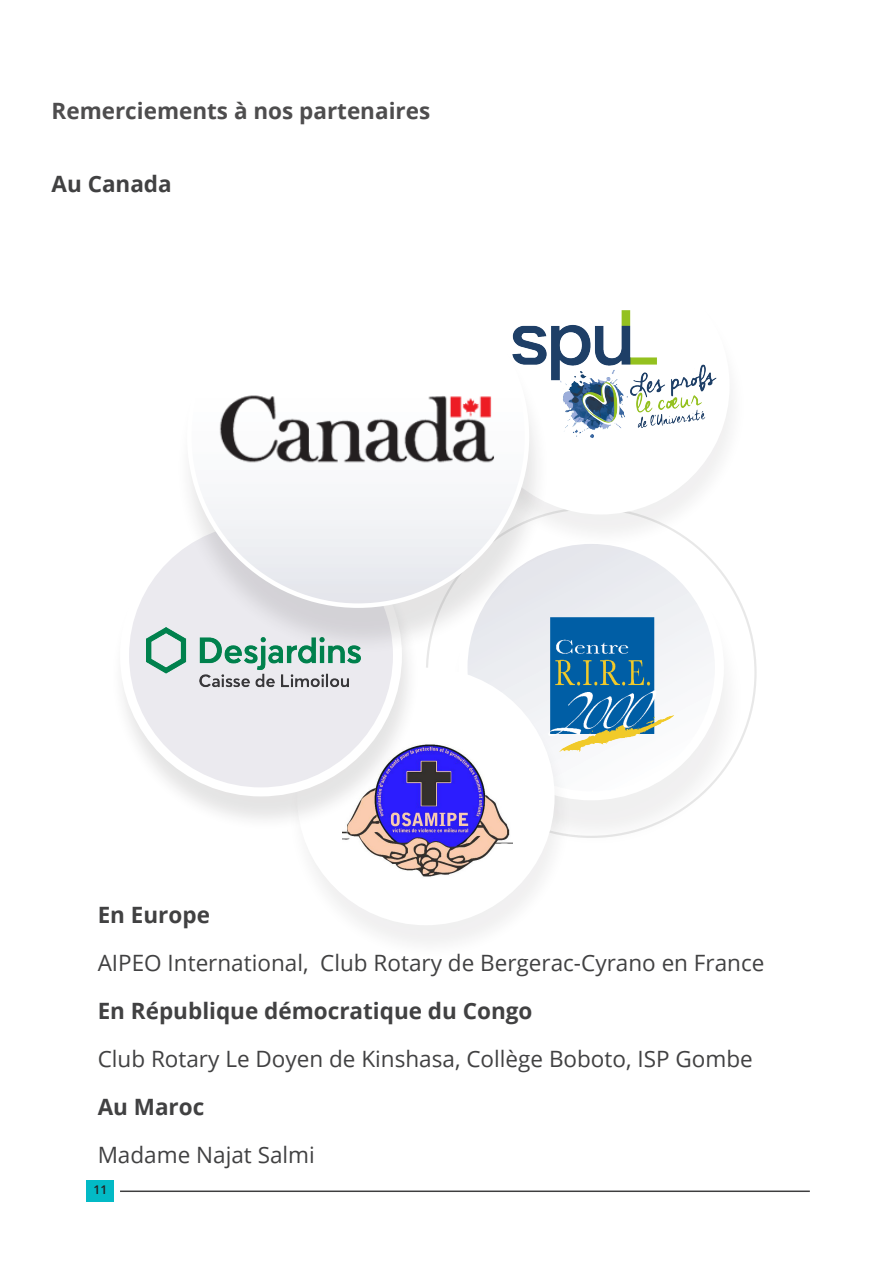
<style>
.page{position:relative;width:893px;height:1263px;background:#fff}
.page>*{position:absolute;margin:0;border:0;box-sizing:border-box;transform-origin:0 0}
.Head_15_20_Bold_L{font:22.5px "Open Sans";color:#414142}
.Head_15_20_Bold_L-2{font:700 22.5px "Open Sans";color:#414142}
.Head_15_20_Bold_L-3{font:700 22.5px "Open Sans";color:#4e4d4e}
.t1{font:600 12px "Open Sans";color:#231f20}
</style>
<div class="page">
<hr style="left:120px;top:1190px;width:690px;height:2px;background:#3e3e3f">
<div style="left:87px;top:1180px;width:27px;height:21px;background:#03bac6"></div>
<div style="left:447px;top:550px;width:299px;height:299px;background:#231f20;opacity:.07"></div>
<div style="left:463px;top:539px;width:256px;height:257px;background:linear-gradient(to right,#e8eaef,#f6f6f8);border-radius:128px"></div>
<img style="left:540px;top:613px;width:143px;height:143px">
<div style="left:462px;top:264px;width:285px;height:285px;background:#231f20;opacity:.07"></div>
<div style="left:475px;top:260px;width:252px;height:251px;background:#fff;border-radius:50%"></div>
<div style="left:287px;top:675px;width:285px;height:285px;background:#231f20;opacity:.07"></div>
<div style="left:300px;top:671px;width:252px;height:251px;background:#fff;border-radius:50%"></div>
<img style="left:342px;top:744px;width:170px;height:133px">
<div style="left:110px;top:521px;width:310px;height:310px;background:#231f20;opacity:.12"></div>
<div style="left:125px;top:519px;width:272px;height:273px;background:#ebeaef;border-radius:50%"></div>
<img style="left:146px;top:627px;width:215px;height:61px">
<div style="left:120px;top:514px;width:282px;height:282px;border:9px solid #fff;border-radius:50%"></div>
<div style="left:176px;top:281px;width:375px;height:375px;background:#231f20;opacity:.12"></div>
<div style="left:189px;top:268px;width:338px;height:338px;background:linear-gradient(to bottom,#fff,#eceef2);border-radius:169px"></div>
<img style="left:476px;top:264px;width:265px;height:221px">
<img style="left:217px;top:369px;width:282px;height:116px">
<p class="Head_15_20_Bold_L-3" style="left:52px;top:95px;width:380px">Remerciements à nos partenaires</p>
<p class="Head_15_20_Bold_L-2" style="left:52px;top:167px;width:122px">Au Canada</p>
<p class="Head_15_20_Bold_L-2" style="left:98px;top:899px;width:114px">En Europe</p>
<p class="Head_15_20_Bold_L" style="left:98px;top:947px;width:668px">AIPEO International, Club Rotary de Bergerac-Cyrano en France</p>
<p class="Head_15_20_Bold_L-2" style="left:98px;top:995px;width:436px">En République démocratique du Congo</p>
<p class="Head_15_20_Bold_L" style="left:98px;top:1043px;width:657px">Club Rotary Le Doyen de Kinshasa, Collège Boboto, ISP Gombe</p>
<p class="Head_15_20_Bold_L-2" style="left:98px;top:1091px;width:108px">Au Maroc</p>
<p class="Head_15_20_Bold_L" style="left:98px;top:1139px;width:219px">Madame Najat Salmi</p>
<p class="t1" style="left:94px;top:1181px;width:15px">11</p>
</div>
